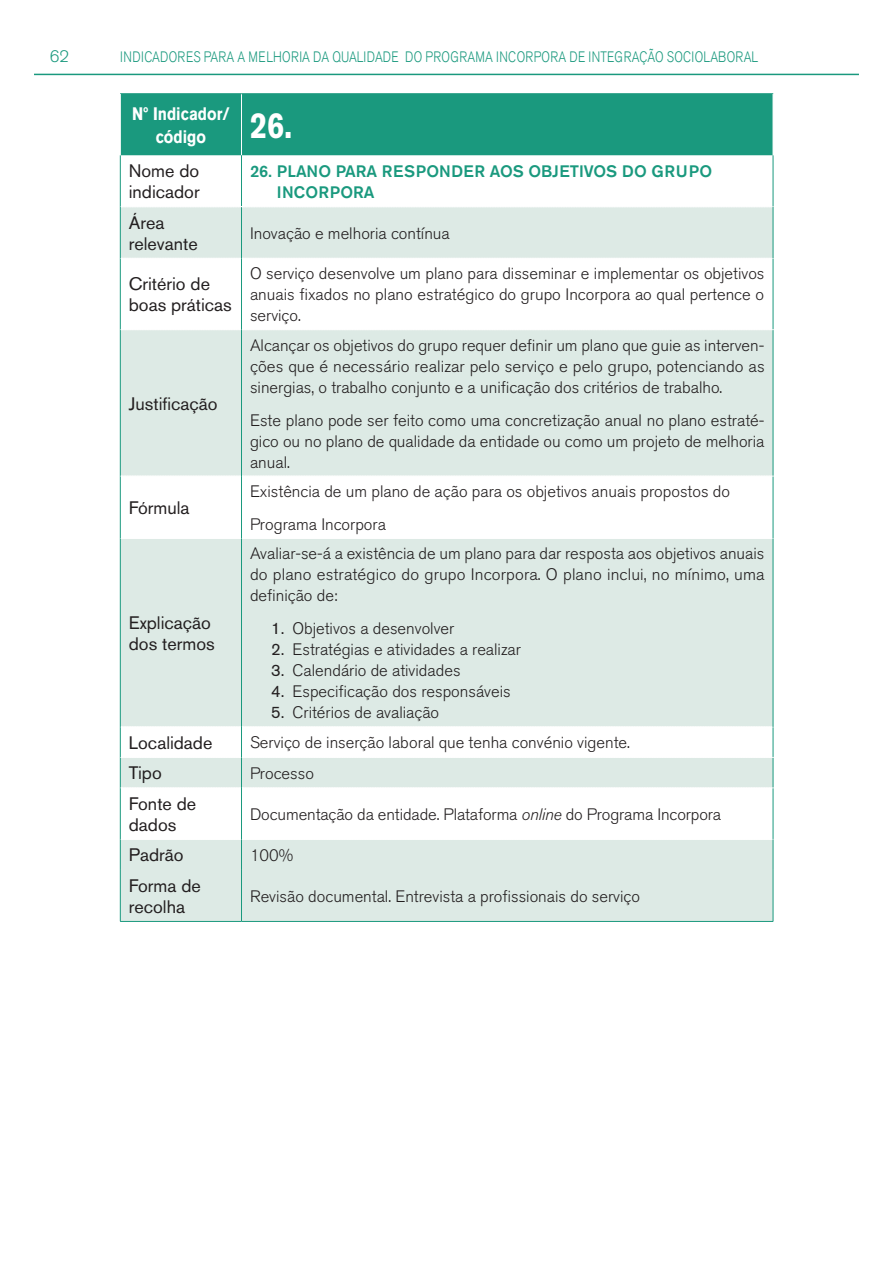
<style>
.page{position:relative;width:893px;height:1263px;background:#fff}
.page>*{position:absolute;margin:0;border:0;box-sizing:border-box;transform-origin:0 0}
.t1{font:18px/21px "Akzidenz Grotesk BQ";color:#231f20}
.t2{font:700 18px/22.5px "Akzidenz Grotesk BQ";color:#fff;scale:.85 1}
.t3{font:300 16.5px/21px "Akzidenz Grotesk BQ";color:#231f20;text-align:justify}
.t4{font:500 16.5px/21px "Akzidenz Grotesk BQ";color:#1a997e}
.t5{font:300 16.5px "Akzidenz Grotesk BQ";color:#1a997e}
.t6{font:300 15px "Akzidenz Grotesk BQ";letter-spacing:.03em;color:#1a997e;scale:.8 1}
.s1{font-weight:400}
.s2{font-style:italic}
</style>
<div class="page">
<hr style="left:34px;top:74px;width:825px;height:1px;background:#1a997e">
<div style="left:121px;top:94px;width:652px;height:61px;background:#1a997e"></div>
<svg style="left:121px;top:207px;width:652px;height:714px;fill:#ddeae5"></svg>
<hr style="left:241px;top:94px;width:1px;height:61px;background:#fff">
<hr style="left:120px;top:155px;width:1px;height:52px;background:#1a997e">
<hr style="left:773px;top:155px;width:1px;height:52px;background:#1a997e">
<hr style="left:120px;top:258px;width:1px;height:72px;background:#1a997e">
<hr style="left:773px;top:258px;width:1px;height:72px;background:#1a997e">
<hr style="left:120px;top:476px;width:1px;height:62px;background:#1a997e">
<hr style="left:773px;top:476px;width:1px;height:62px;background:#1a997e">
<hr style="left:120px;top:727px;width:1px;height:30px;background:#1a997e">
<hr style="left:773px;top:727px;width:1px;height:30px;background:#1a997e">
<hr style="left:120px;top:788px;width:1px;height:51px;background:#1a997e">
<hr style="left:773px;top:788px;width:1px;height:51px;background:#1a997e">
<hr style="left:120px;top:93px;width:121px;height:1px;background:#1a997e">
<hr style="left:241px;top:93px;width:532px;height:1px;background:#1a997e">
<hr style="left:241px;top:155px;width:1px;height:51px;background:#1a997e">
<svg style="left:121px;top:258px;width:652px;height:1px"></svg>
<hr style="left:120px;top:207px;width:1px;height:51px;background:#1a997e">
<hr style="left:773px;top:207px;width:1px;height:51px;background:#1a997e">
<hr style="left:241px;top:207px;width:1px;height:51px;background:#1a997e">
<hr style="left:120px;top:330px;width:1px;height:146px;background:#1a997e">
<hr style="left:773px;top:330px;width:1px;height:146px;background:#1a997e">
<svg style="left:121px;top:329px;width:652px;height:1px"></svg>
<svg style="left:121px;top:476px;width:652px;height:1px"></svg>
<svg style="left:121px;top:538px;width:652px;height:1px"></svg>
<svg style="left:121px;top:726px;width:652px;height:1px"></svg>
<hr style="left:120px;top:538px;width:1px;height:189px;background:#1a997e">
<hr style="left:773px;top:538px;width:1px;height:189px;background:#1a997e">
<hr style="left:241px;top:258px;width:1px;height:72px;background:#1a997e">
<hr style="left:120px;top:757px;width:1px;height:31px;background:#1a997e">
<hr style="left:773px;top:757px;width:1px;height:31px;background:#1a997e">
<svg style="left:121px;top:757px;width:652px;height:1px"></svg>
<svg style="left:121px;top:787px;width:652px;height:1px"></svg>
<svg style="left:121px;top:839px;width:652px;height:1px"></svg>
<hr style="left:120px;top:839px;width:1px;height:31px;background:#1a997e">
<hr style="left:773px;top:839px;width:1px;height:31px;background:#1a997e">
<hr style="left:241px;top:330px;width:1px;height:146px;background:#1a997e">
<hr style="left:120px;top:870px;width:1px;height:51px;background:#1a997e">
<hr style="left:773px;top:870px;width:1px;height:51px;background:#1a997e">
<hr style="left:120px;top:921px;width:121px;height:1px;background:#1a997e">
<hr style="left:241px;top:921px;width:532px;height:1px;background:#1a997e">
<hr style="left:241px;top:476px;width:1px;height:62px;background:#1a997e">
<hr style="left:241px;top:538px;width:1px;height:189px;background:#1a997e">
<hr style="left:241px;top:727px;width:1px;height:30px;background:#1a997e">
<hr style="left:241px;top:757px;width:1px;height:31px;background:#1a997e">
<hr style="left:241px;top:788px;width:1px;height:51px;background:#1a997e">
<hr style="left:241px;top:839px;width:1px;height:31px;background:#1a997e">
<hr style="left:241px;top:870px;width:1px;height:51px;background:#1a997e">
<p class="t5" style="left:50px;top:47px;width:21px">62</p>
<p class="t6" style="left:120px;top:48px;width:799px">INDICADORES PARA A MELHORIA DA QUALIDADE DO PROGRAMA INCORPORA DE INTEGRAÇÃO SOCIOLABORAL</p>
<p class="t2" style="left:156px;top:102px;width:162px;text-indent:-24px">Nº Indicador/<br>código <sup>26.</sup></p>
<p class="t1" style="left:129px;top:160px;width:72px">Nome do indicador</p>
<p class="t4" style="left:277px;top:160px;width:437px;text-indent:-27px">26. PLANO PARA RESPONDER AOS OBJETIVOS DO GRUPO<br>INCORPORA</p>
<p class="t1" style="left:129px;top:212px;width:71px">Área relevante</p>
<p class="t3" style="left:250px;top:223px;width:201px">Inovação e melhoria contínua</p>
<p class="t1" style="left:129px;top:273px;width:105px">Critério de boas práticas</p>
<p class="t3" style="left:250px;top:263px;width:516px">O serviço desenvolve um plano para disseminar e implementar os objetivos anuais fixados no plano estratégico do grupo Incorpora ao qual pertence o serviço.</p>
<p class="t1" style="left:129px;top:393px;width:90px">Justificação</p>
<p class="t1" style="left:129px;top:497px;width:62px">Fórmula</p>
<p class="t1" style="left:129px;top:612px;width:87px">Explicação dos termos</p>
<p class="t3" style="left:250px;top:335px;width:516px">Alcançar os objetivos do grupo requer definir um plano que guie as interven&shy;ções que é necessário realizar pelo serviço e pelo grupo, potenciando as sinergias, o trabalho conjunto e a unificação dos critérios de trabalho.</p>
<p class="t3" style="left:250px;top:410px;width:516px">Este plano pode ser feito como uma concretização anual no plano estraté&shy;gico ou no plano de qualidade da entidade ou como um projeto de melhoria anual.</p>
<p class="t3" style="left:250px;top:475px;width:481px;line-height:33px">Existência de um plano de ação para os objetivos anuais propostos do<br>Programa Incorpora</p>
<p class="t3" style="left:250px;top:543px;width:516px">Avaliar-se-á a existência de um plano para dar resposta aos objetivos anuais do plano estratégico do grupo Incorpora. O plano inclui, no mínimo, uma definição de:</p>
<p class="t3" style="left:271px;top:618px;width:185px"><span class="s1">1.</span> Objetivos a desenvolver</p>
<p class="t3" style="left:271px;top:639px;width:251px"><span class="s1">2.</span> Estratégias e atividades a realizar</p>
<p class="t3" style="left:271px;top:660px;width:191px"><span class="s1">3.</span> Calendário de atividades</p>
<p class="t3" style="left:271px;top:681px;width:241px"><span class="s1">4.</span> Especificação dos responsáveis</p>
<p class="t3" style="left:271px;top:702px;width:169px"><span class="s1">5.</span> Critérios de avaliação</p>
<p class="t1" style="left:129px;top:732px;width:85px">Localidade</p>
<p class="t3" style="left:250px;top:732px;width:381px">Serviço de inserção laboral que tenha convénio vigente.</p>
<p class="t1" style="left:129px;top:762px;width:35px">Tipo</p>
<p class="t3" style="left:250px;top:763px;width:65px">Processo</p>
<p class="t1" style="left:129px;top:793px;width:69px">Fonte de dados</p>
<p class="t3" style="left:250px;top:804px;width:473px">Documentação da entidade. Plataforma <span class="s2">online</span> do Programa Incorpora</p>
<p class="t1" style="left:129px;top:844px;width:56px">Padrão</p>
<p class="t3" style="left:250px;top:845px;width:45px">100%</p>
<p class="t1" style="left:129px;top:875px;width:74px">Forma de recolha</p>
<p class="t3" style="left:250px;top:886px;width:391px">Revisão documental. Entrevista a profissionais do serviço</p>
</div>
